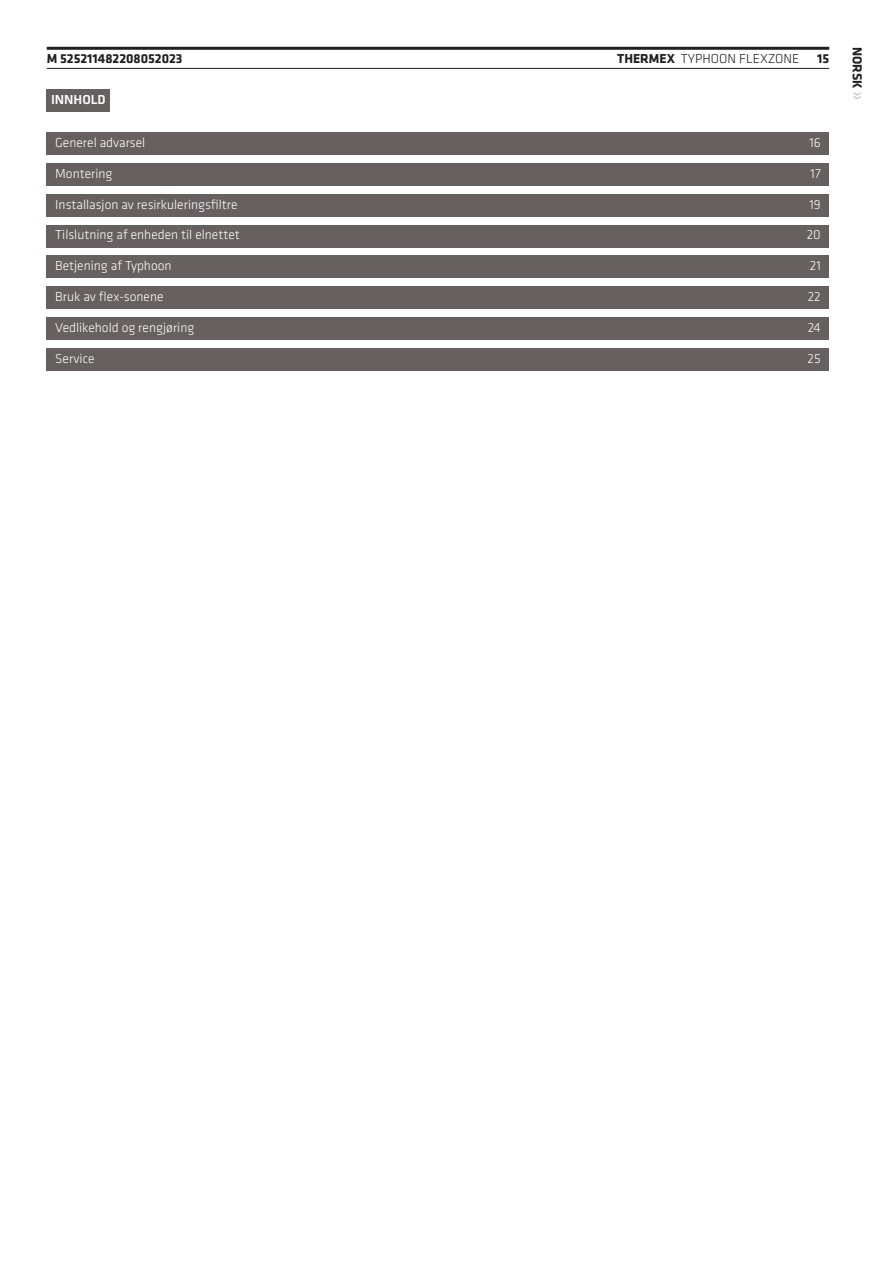
<style>
.page{position:relative;width:893px;height:1263px;background:#fff}
.page>*{position:absolute;margin:0;border:0;box-sizing:border-box;transform-origin:0 0}
.t1{font:300 13.5px "Klavika";color:#fff}
.t2{font:700 13.5px "Klavika";color:#231f20}
.t3{font:300 13.5px "Klavika";color:#231f20}
.t4{font:500 13.5px "Klavika";color:#fff}
.s1{font-weight:300}
.s2{font-weight:300;font-size:19.65px;color:#bcbdc0}
</style>
<div class="page">
<hr style="left:47px;top:47px;width:782px;height:3px;background:#231f20">
<hr style="left:47px;top:68px;width:782px;height:1px;background:#231f20">
<div style="left:47px;top:89px;width:63px;height:22px;background:#676060"></div>
<div style="left:47px;top:133px;width:782px;height:22px;background:#676060"></div>
<div style="left:47px;top:164px;width:782px;height:22px;background:#676060"></div>
<div style="left:47px;top:194px;width:782px;height:22px;background:#676060"></div>
<div style="left:47px;top:225px;width:782px;height:22px;background:#676060"></div>
<div style="left:47px;top:256px;width:782px;height:22px;background:#676060"></div>
<div style="left:47px;top:287px;width:782px;height:22px;background:#676060"></div>
<div style="left:47px;top:317px;width:782px;height:22px;background:#676060"></div>
<div style="left:47px;top:348px;width:782px;height:22px;background:#676060"></div>
<p class="t2" style="left:47px;top:51px;width:137px">M 525211482208052023</p>
<p class="t2" style="left:617px;top:51px;width:87px">THERMEX <span class="s1">Typhoon</span></p>
<p class="t3" style="left:739px;top:51px;width:45px">Flexzone</p>
<p class="t2" style="left:817px;top:51px;width:13px">15</p>
<p class="t2" style="left:865px;top:47px;width:56px;rotate:90deg">Norsk <span class="s2">»</span></p>
<p class="t4" style="left:51px;top:92px;width:56px">INNHOLD</p>
<p class="t1" style="left:55px;top:135px;width:92px">Generel advarsel</p>
<p class="t1" style="left:809px;top:135px;width:13px">16</p>
<p class="t1" style="left:55px;top:166px;width:59px">Montering</p>
<p class="t1" style="left:810px;top:166px;width:12px">17</p>
<p class="t1" style="left:55px;top:197px;width:184px">Installasjon av resirkuleringsfiltre</p>
<p class="t1" style="left:809px;top:197px;width:13px">19</p>
<p class="t1" style="left:55px;top:228px;width:186px">Tilslutning af enheden til elnettet</p>
<p class="t1" style="left:807px;top:228px;width:16px">20</p>
<p class="t1" style="left:55px;top:258px;width:118px">Betjening af Typhoon</p>
<p class="t1" style="left:810px;top:258px;width:12px">21</p>
<p class="t1" style="left:55px;top:289px;width:110px">Bruk av flex-sonene</p>
<p class="t1" style="left:808px;top:289px;width:15px">22</p>
<p class="t1" style="left:55px;top:320px;width:141px">Vedlikehold og rengjøring</p>
<p class="t1" style="left:808px;top:320px;width:15px">24</p>
<p class="t1" style="left:55px;top:351px;width:41px">Service</p>
<p class="t1" style="left:808px;top:351px;width:15px">25</p>
</div>
